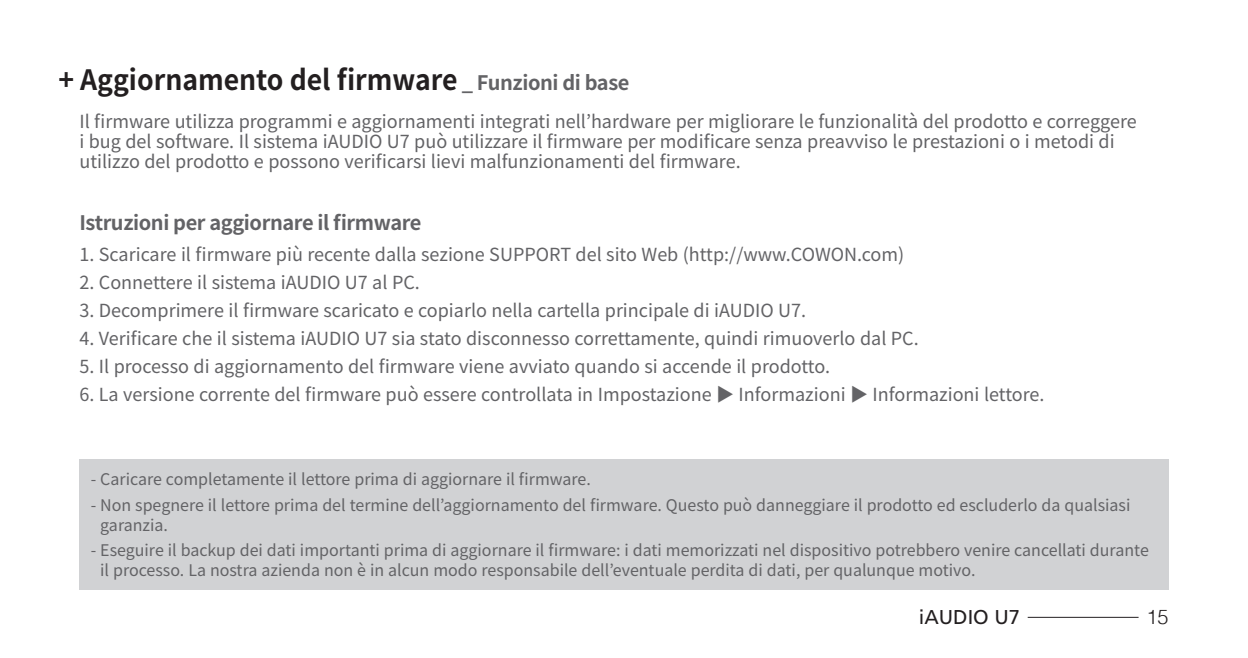
<style>
.page{position:relative;width:1248px;height:658px;background:#fff}
.page>*{position:absolute;margin:0;border:0;box-sizing:border-box;transform-origin:0 0}
.t1{font:700 28px "Noto Sans CJ Kkr";color:#231f20;scale:.95 1}
.t2{font:700 20px "Noto Sans CJ Kkr";letter-spacing:-.02em;color:#636366}
.t3{font:20px "Frutiger";color:#231f20}
.t4{font:300 20px "Helvetica LT";color:#231f20}
.t5{font:18px/20px "Noto Sans CJ Kkr";color:#636366}
.t6{font:16px/20px "Noto Sans CJ Kkr";color:#636366}
.s1{font-size:20px;color:#636366}
</style>
<div class="page">
<hr style="left:1027px;top:616px;width:111px;height:2px;background:#231f20">
<div style="left:79px;top:459px;width:1089px;height:131px;background:#d1d2d4"></div>
<h1 class="t1" style="left:58px;top:64px;width:602px">+ Aggiornamento del firmware <span class="s1">_ Funzioni di base</span></h1>
<p class="t5" style="left:79px;top:112px;width:1058px">Il firmware utilizza programmi e aggiornamenti integrati nell’hardware per migliorare le funzionalità del prodotto e correggere i bug del software. Il sistema iAUDIO U7 può utilizzare il firmware per modificare senza preavviso le prestazioni o i metodi di utilizzo del prodotto e possono verificarsi lievi malfunzionamenti del firmware.</p>
<p class="t2" style="left:79px;top:211px;width:343px">Istruzioni per aggiornare il firmware</p>
<p class="t5" style="left:79px;top:245px;width:826px">1. Scaricare il firmware più recente dalla sezione SUPPORT del sito Web (http://www.COWON.com)</p>
<p class="t5" style="left:79px;top:273px;width:342px">2. Connettere il sistema iAUDIO U7 al PC.</p>
<p class="t5" style="left:79px;top:301px;width:728px">3. Decomprimere il firmware scaricato e copiarlo nella cartella principale di iAUDIO U7.</p>
<p class="t5" style="left:79px;top:329px;width:840px">4. Verificare che il sistema iAUDIO U7 sia stato disconnesso correttamente, quindi rimuoverlo dal PC.</p>
<p class="t5" style="left:79px;top:357px;width:752px">5. Il processo di aggiornamento del firmware viene avviato quando si accende il prodotto.</p>
<p class="t5" style="left:79px;top:385px;width:966px">6. La versione corrente del firmware può essere controllata in Impostazione ▶ Informazioni ▶ Informazioni lettore.</p>
<p class="t6" style="left:91px;top:469px;width:501px">- Caricare completamente il lettore prima di aggiornare il firmware.</p>
<p class="t6" style="left:100px;top:495px;width:1031px;text-indent:-9px">- Non spegnere il lettore prima del termine dell’aggiornamento del firmware. Questo può danneggiare il prodotto ed escluderlo da qualsiasi garanzia.</p>
<p class="t6" style="left:100px;top:540px;width:1049px;text-indent:-9px">- Eseguire il backup dei dati importanti prima di aggiornare il firmware: i dati memorizzati nel dispositivo potrebbero venire cancellati durante il processo. La nostra azienda non è in alcun modo responsabile dell’eventuale perdita di dati, per qualunque motivo.</p>
<p class="t3" style="left:918px;top:605px;width:103px">iAUDIO U7</p>
<p class="t4" style="left:1146px;top:604px;width:23px">15</p>
</div>
